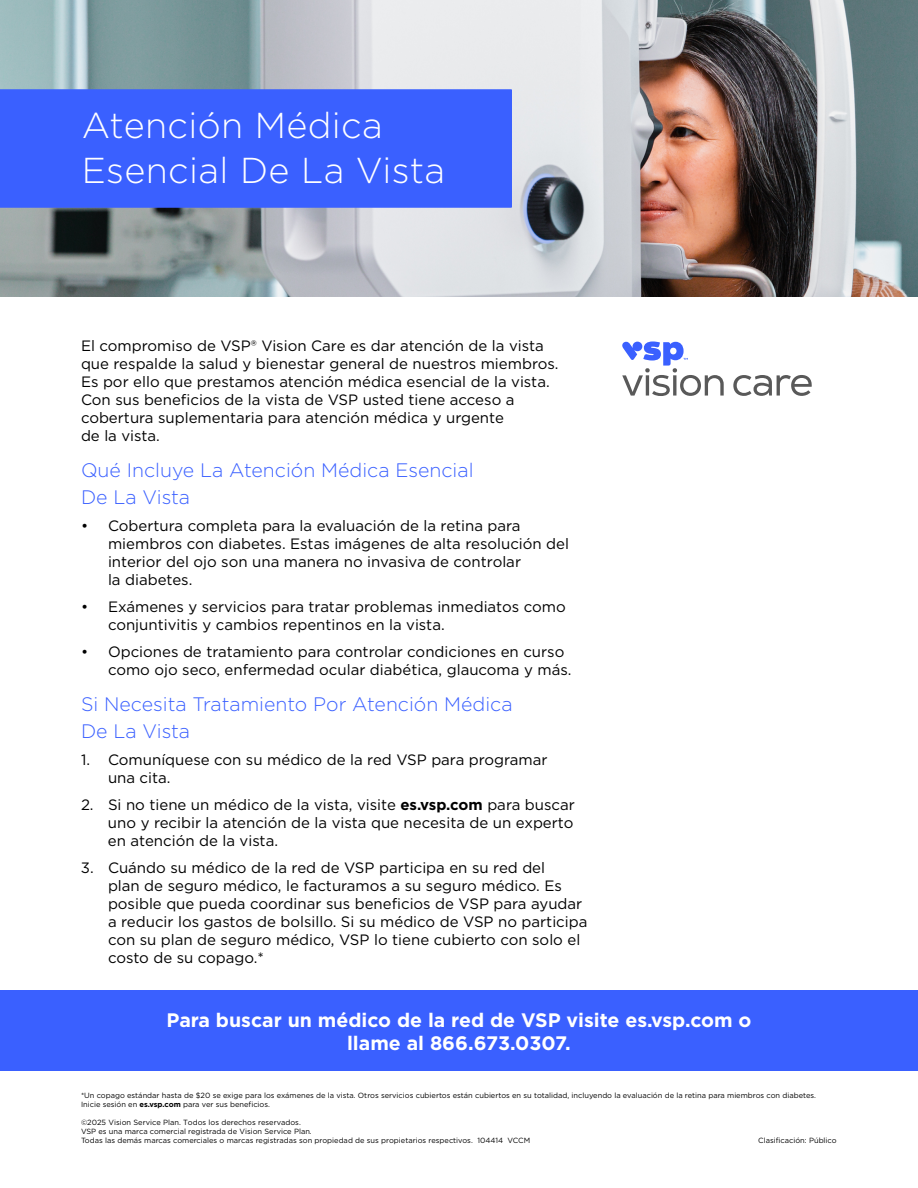
<style>
.page{position:relative;width:918px;height:1188px;background:#fff}
.page>*{position:absolute;margin:0;border:0;box-sizing:border-box;transform-origin:0 0}
.t1{font:300 36px/45px "Gotham";letter-spacing:.01em;color:#fff}
.t2{font:300 19.5px/27px "Gotham";color:#3a60ff}
.t3{font:700 19.5px/23.4px "Gotham";color:#fff;text-align:center}
.t4{font:15px/18px "Gotham";color:#000}
.t5{font:7.5px/9px "Gotham";color:#000}
.s1{font-weight:700}
</style>
<div class="page">
<img style="left:0;top:0;width:918px;height:297px">
<div style="left:0;top:89px;width:512px;height:119px;background:#3a60ff"></div>
<div style="left:0;top:990px;width:918px;height:81px;background:#3a60ff"></div>
<svg style="left:622px;top:341px;width:190px;height:55px"></svg>
<h1 class="t1" style="left:82px;top:102px;width:365px">Atención Médica<br>Esencial De La Vista</h1>
<p class="t4" style="left:81px;top:336px;width:479px">El compromiso de VSP® Vision Care es dar atención de la vista que respalde la salud y bienestar general de nuestros miembros.<br>Es por ello que prestamos atención médica esencial de la vista.<br>Con sus beneficios de la vista de VSP usted tiene acceso a cobertura suplementaria para atención médica y urgente<br>de la vista.</p>
<h2 class="t2" style="left:81px;top:456px;width:394px">Qué Incluye La Atención Médica Esencial<br>De La Vista</h2>
<p class="t4" style="left:108px;top:516px;width:463px;text-indent:-27px">• Cobertura completa para la evaluación de la retina para miembros con diabetes. Estas imágenes de alta resolución del interior del ojo son una manera no invasiva de controlar<br>la diabetes.</p>
<p class="t4" style="left:108px;top:597px;width:459px;text-indent:-27px">• Exámenes y servicios para tratar problemas inmediatos como conjuntivitis y cambios repentinos en la vista.</p>
<p class="t4" style="left:108px;top:642px;width:465px;text-indent:-27px">• Opciones de tratamiento para controlar condiciones en curso como ojo seco, enfermedad ocular diabética, glaucoma y más.</p>
<h2 class="t2" style="left:81px;top:690px;width:433px">Si Necesita Tratamiento Por Atención Médica<br>De La Vista</h2>
<p class="t4" style="left:108px;top:750px;width:441px;text-indent:-27px">1. Comuníquese con su médico de la red VSP para programar una cita.</p>
<p class="t4" style="left:108px;top:795px;width:468px;text-align:justify;text-indent:-27px">2. Si no tiene un médico de la vista, visite <span class="s1">es.vsp.com</span> para buscar uno y recibir la atención de la vista que necesita de un experto en atención de la vista.</p>
<p class="t4" style="left:108px;top:858px;width:481px;text-indent:-27px">3. Cuándo su médico de la red de VSP participa en su red del<br>plan de seguro médico, le facturamos a su seguro médico. Es posible que pueda coordinar sus beneficios de VSP para ayudar a reducir los gastos de bolsillo. Si su médico de VSP no participa con su plan de seguro médico, VSP lo tiene cubierto con solo el costo de su copago.*</p>
<h2 class="t3" style="left:167px;top:1008px;width:586px">Para buscar un médico de la red de VSP visite es.vsp.com o llame al 866.673.0307.</h2>
<p class="t5" style="left:81px;top:1091px;width:737px">*Un copago estándar hasta de $20 se exige para los exámenes de la vista. Otros servicios cubiertos están cubiertos en su totalidad, incluyendo la evaluación de la retina para miembros con diabetes.<br>Inicie sesión en <span class="s1">es.vsp.com</span> para ver sus beneficios.</p>
<p class="t5" style="left:81px;top:1118px;width:451px">©2025 Vision Service Plan. Todos los derechos reservados.<br>VSP es una marca comercial registrada de Vision Service Plan.<br>Todas las demás marcas comerciales o marcas registradas son propiedad de sus propietarios respectivos. 104414 VCCM</p>
<p class="t5" style="left:758px;top:1136px;width:80px">Clasificación: Público</p>
</div>
